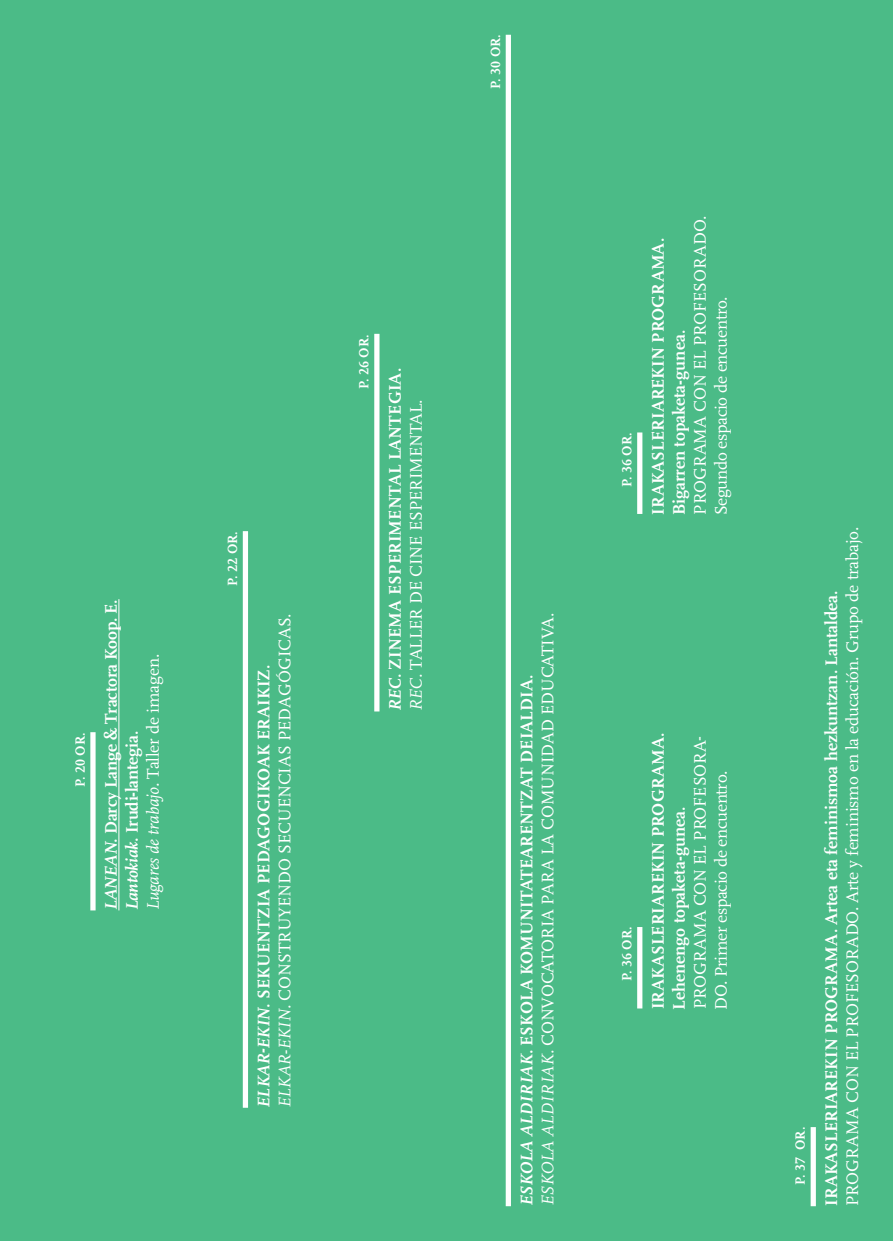
<style>
.page{position:relative;width:893px;height:1241px;background:#fff}
.page>*{position:absolute;margin:0;border:0;box-sizing:border-box;transform-origin:0 0}
.t1{font:700 17.5px/21px "Scala OT";letter-spacing:.01em;color:#fff}
.t2{font:17.5px/21px "Scala OT";color:#fff}
.t3{font:17.5px/21px "Scala OT";letter-spacing:-.02em;color:#fff}
.t4{font:700 14px "Scala OT";letter-spacing:.005em;color:#fff}
.s1{font-style:italic}
.s2{font-weight:400;font-style:italic}
.s3{font-weight:400}
.s4{font-weight:700;font-style:italic}
.s5{font-weight:700}
</style>
<div class="page">
<div style="left:0;top:0;width:893px;height:1240px;background:#4bbb87"></div>
<hr style="left:118px;top:599px;width:1px;height:311px;background:#fff">
<div style="left:90px;top:732px;width:6px;height:178px;background:#fff"></div>
<div style="left:243px;top:531px;width:5px;height:576px;background:#fff"></div>
<div style="left:506px;top:35px;width:5px;height:1170px;background:#fff"></div>
<div style="left:637px;top:926px;width:5px;height:82px;background:#fff"></div>
<div style="left:637px;top:432px;width:5px;height:82px;background:#fff"></div>
<div style="left:811px;top:1126px;width:5px;height:79px;background:#fff"></div>
<div style="left:374px;top:334px;width:5px;height:377px;background:#fff"></div>
<p class="t4" style="left:72px;top:787px;width:56px;rotate:-90deg">p. 20 or.</p>
<p class="t1" style="left:101px;top:910px;width:313px;rotate:-90deg"><span class="s1">LANEAN.</span> Darcy Lange &amp; Tractora Koop. E.<br><span class="s1">Lantokiak.</span> Irudi-lantegia.<br><span class="s2">Lugares de trabajo.</span> <span class="s3">Taller de imagen.</span></p>
<p class="t4" style="left:225px;top:585px;width:56px;rotate:-90deg">p. 22 or.</p>
<p class="t2" style="left:254px;top:1107px;width:496px;rotate:-90deg"><span class="s4">ELKAR-EKIN.</span> <span class="s5">s ekuentzia pedagogikoak eraikiz.<br></span><span class="s1">ELKAR-EKIN.</span> CONSTRUYENDO SECUENCIAS PEDAGÓGICAS.</p>
<p class="t4" style="left:356px;top:389px;width:56px;rotate:-90deg">P. 26 or.</p>
<p class="t1" style="left:385px;top:711px;width:345px;rotate:-90deg"><span class="s1">Rec.</span> zinema esperimental lantegia. <span class="s2">rec.</span> <span class="s3">taller de cine esperimental.</span></p>
<p class="t4" style="left:488px;top:89px;width:56px;rotate:-90deg">p. 30 or.</p>
<p class="t2" style="left:517px;top:1205px;width:594px;rotate:-90deg"><span class="s4">ESKOLA ALDIRIAK.</span> <span class="s5">ESKOLA KOMUNITATEARENTZAT DEIALDIA.<br></span><span class="s1">ESKOLA ALDIRIAK.</span> CONVOCATORIA PARA LA COMUNIDAD EDUCATIVA.</p>
<p class="t4" style="left:619px;top:487px;width:56px;rotate:-90deg">p. 36 or.</p>
<p class="t3" style="left:690px;top:515px;width:300px;rotate:-90deg">PROGRAMA CON EL PROFESORADO.<br>Segundo espacio de encuentro.</p>
<p class="t1" style="left:648px;top:515px;width:279px;rotate:-90deg">irakasleriarekin PROGRAMA.<br>Bigarren topaketa-gunea.</p>
<p class="t4" style="left:619px;top:980px;width:56px;rotate:-90deg">p. 36 or.</p>
<p class="t1" style="left:648px;top:1009px;width:279px;rotate:-90deg">irakas leriarekin PROGRAMA.<br>Lehenengo topaketa-gunea.</p>
<p class="t3" style="left:690px;top:1009px;width:275px;rotate:-90deg">PROGRAMA CON EL PROFESORA-<br>DO. Primer espacio de encuentro.</p>
<p class="t4" style="left:793px;top:1184px;width:60px;rotate:-90deg">p. 37 or.</p>
<p class="t2" style="left:842px;top:1205px;width:681px;rotate:-90deg">PROGRAMA CON EL PROFESORADO. Arte y feminismo en la educación. Grupo de trabajo.</p>
<p class="t1" style="left:821px;top:1205px;width:617px;rotate:-90deg">irakas leriarekin PROGRAMA. Artea eta feminismoa hezkuntzan. Lantaldea.</p>
</div>
